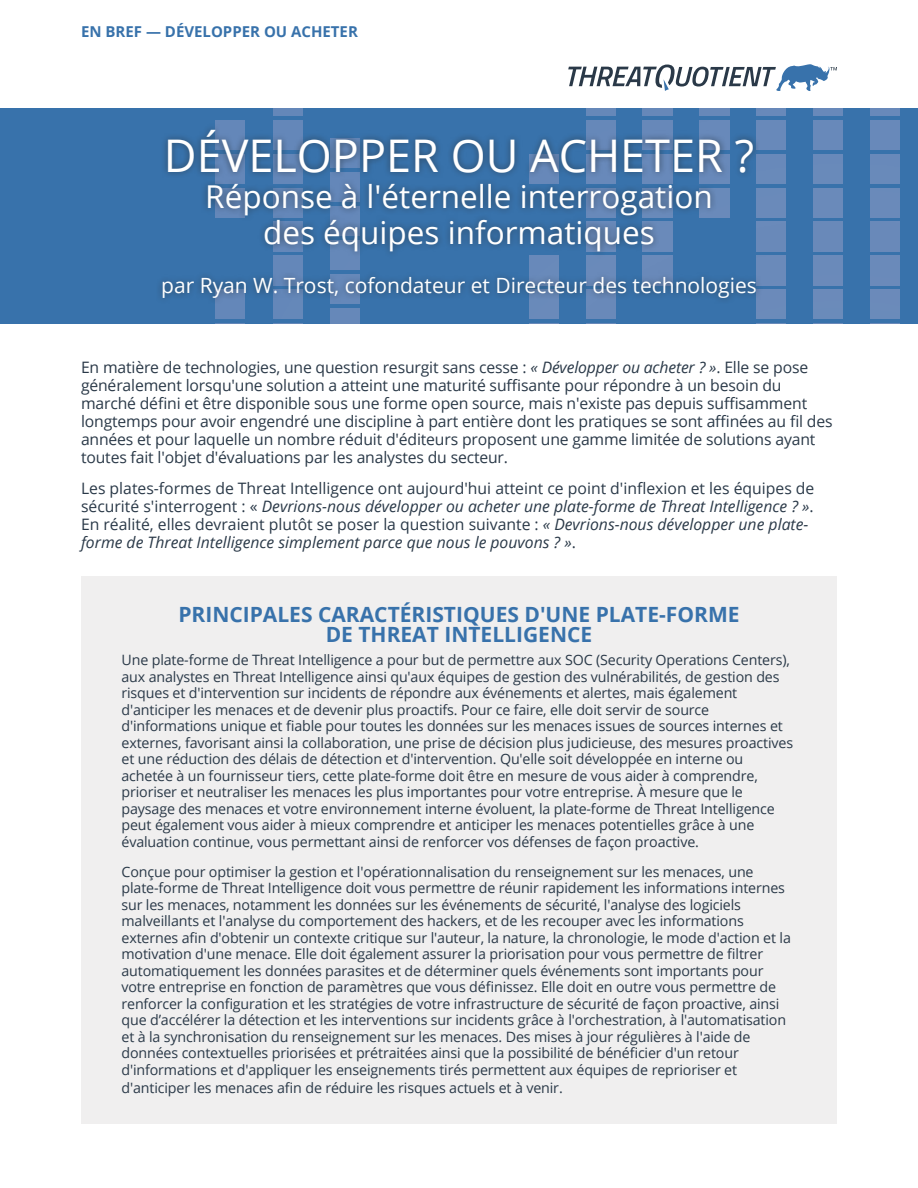
<style>
.page{position:relative;width:918px;height:1188px;background:#fff}
.page>*{position:absolute;margin:0;border:0;box-sizing:border-box;transform-origin:0 0}
.t1{font:45px "Open Sans";color:#fff}
.t2{font:31.5px/36px "Open Sans";color:#fff;text-align:center}
.t3{font:700 21px/19.5px "Open Sans";color:#3872ab;text-align:center}
.t4{font:21px "Open Sans";color:#fff}
.t5{font:15.75px/18px "Open Sans";letter-spacing:-.01em;color:#2a3948}
.t6{font:700 15px "Open Sans";color:#3872ab}
.t7{font:14.25px/16.5px "Open Sans";letter-spacing:-.01em;color:#2a3948}
.s1{font-style:italic}
</style>
<div class="page">
<div style="left:0;top:108px;width:918px;height:216px;background:#3872ab"></div>
<img style="left:273px;top:108px;width:29px;height:8px">
<img style="left:273px;top:120px;width:29px;height:4px">
<img style="left:273px;top:305px;width:29px;height:14px">
<img style="left:216px;top:120px;width:29px;height:4px">
<img style="left:216px;top:305px;width:29px;height:14px">
<img style="left:330px;top:308px;width:29px;height:16px">
<img style="left:529px;top:305px;width:29px;height:14px">
<img style="left:870px;top:108px;width:30px;height:8px">
<img style="left:870px;top:120px;width:30px;height:30px">
<img style="left:870px;top:154px;width:30px;height:29px">
<img style="left:870px;top:188px;width:30px;height:29px">
<img style="left:870px;top:222px;width:30px;height:29px">
<img style="left:870px;top:256px;width:30px;height:29px">
<img style="left:870px;top:290px;width:30px;height:29px">
<img style="left:586px;top:108px;width:29px;height:8px">
<img style="left:586px;top:120px;width:29px;height:4px">
<img style="left:586px;top:305px;width:29px;height:14px">
<img style="left:700px;top:108px;width:29px;height:8px">
<img style="left:700px;top:120px;width:29px;height:4px">
<img style="left:757px;top:108px;width:29px;height:8px">
<img style="left:757px;top:120px;width:29px;height:30px">
<img style="left:762px;top:154px;width:24px;height:29px">
<img style="left:762px;top:188px;width:24px;height:29px">
<img style="left:762px;top:222px;width:24px;height:29px">
<img style="left:762px;top:256px;width:24px;height:29px">
<img style="left:757px;top:290px;width:29px;height:29px">
<img style="left:814px;top:108px;width:29px;height:8px">
<img style="left:814px;top:120px;width:29px;height:30px">
<img style="left:814px;top:154px;width:29px;height:29px">
<img style="left:814px;top:188px;width:29px;height:29px">
<img style="left:814px;top:222px;width:29px;height:29px">
<img style="left:814px;top:256px;width:29px;height:29px">
<img style="left:814px;top:290px;width:29px;height:29px">
<img style="left:643px;top:108px;width:29px;height:8px">
<img style="left:643px;top:120px;width:29px;height:4px">
<div style="left:81px;top:576px;width:756px;height:547px;background:#f0efef"></div>
<div style="left:156px;top:124px;width:606px;height:181px;background:#2a3948;opacity:.75"></div>
<svg style="left:568px;top:64px;width:269px;height:27px"></svg>
<p class="t6" style="left:81px;top:21px;width:278px">EN BREF — DÉVELOPPER OU ACHETER</p>
<h1 class="t1" style="left:164px;top:125px;width:592px">DÉVELOPPER OU ACHETER ?</h1>
<h2 class="t2" style="left:205px;top:178px;width:509px">Réponse à l'éternelle interrogation des équipes informatiques</h2>
<h3 class="t4" style="left:161px;top:271px;width:597px">par Ryan W. Trost, cofondateur et Directeur des technologies</h3>
<p class="t5" style="left:81px;top:358px;width:753px">En matière de technologies, une question resurgit sans cesse : <span class="s1">« Développer ou acheter ? »</span>. Elle se pose généralement lorsqu'une solution a atteint une maturité suffisante pour répondre à un besoin du marché défini et être disponible sous une forme open source, mais n'existe pas depuis suffisamment longtemps pour avoir engendré une discipline à part entière dont les pratiques se sont affinées au fil des années et pour laquelle un nombre réduit d'éditeurs proposent une gamme limitée de solutions ayant toutes fait l'objet d'évaluations par les analystes du secteur.</p>
<p class="t5" style="left:81px;top:479px;width:735px">Les plates-formes de Threat Intelligence ont aujourd'hui atteint ce point d'inflexion et les équipes de sécurité s'interrogent : « <span class="s1">Devrions-nous développer ou acheter une plate-forme de Threat Intelligence ? »</span>.<br>En réalité, elles devraient plutôt se poser la question suivante : <span class="s1">« Devrions-nous développer une plate&shy;forme de Threat Intelligence simplement parce que nous le pouvons ? »</span>.</p>
<h3 class="t3" style="left:178px;top:604px;width:563px">PRINCIPALES CARACTÉRISTIQUES D'UNE PLATE-FORME<br>DE THREAT INTELLIGENCE</h3>
<p class="t7" style="left:122px;top:651px;width:673px">Une plate-forme de Threat Intelligence a pour but de permettre aux SOC (Security Operations Centers), aux analystes en Threat Intelligence ainsi qu'aux équipes de gestion des vulnérabilités, de gestion des risques et d'intervention sur incidents de répondre aux événements et alertes, mais également d'anticiper les menaces et de devenir plus proactifs. Pour ce faire, elle doit servir de source d'informations unique et fiable pour toutes les données sur les menaces issues de sources internes et externes, favorisant ainsi la collaboration, une prise de décision plus judicieuse, des mesures proactives et une réduction des délais de détection et d'intervention. Qu'elle soit développée en interne ou achetée à un fournisseur tiers, cette plate-forme doit être en mesure de vous aider à comprendre, prioriser et neutraliser les menaces les plus importantes pour votre entreprise. À mesure que le paysage des menaces et votre environnement interne évoluent, la plate-forme de Threat Intelligence peut également vous aider à mieux comprendre et anticiper les menaces potentielles grâce à une évaluation continue, vous permettant ainsi de renforcer vos défenses de façon proactive.</p>
<p class="t7" style="left:122px;top:863px;width:671px">Conçue pour optimiser la gestion et l'opérationnalisation du renseignement sur les menaces, une plate-forme de Threat Intelligence doit vous permettre de réunir rapidement les informations internes sur les menaces, notamment les données sur les événements de sécurité, l'analyse des logiciels malveillants et l'analyse du comportement des hackers, et de les recouper avec les informations externes afin d'obtenir un contexte critique sur l'auteur, la nature, la chronologie, le mode d'action et la motivation d'une menace. Elle doit également assurer la priorisation pour vous permettre de filtrer automatiquement les données parasites et de déterminer quels événements sont importants pour votre entreprise en fonction de paramètres que vous définissez. Elle doit en outre vous permettre de renforcer la configuration et les stratégies de votre infrastructure de sécurité de façon proactive, ainsi que d’accélérer la détection et les interventions sur incidents grâce à l'orchestration, à l'automatisation et à la synchronisation du renseignement sur les menaces. Des mises à jour régulières à l'aide de données contextuelles priorisées et prétraitées ainsi que la possibilité de bénéficier d'un retour d'informations et d'appliquer les enseignements tirés permettent aux équipes de reprioriser et</p>
<p class="t7" style="left:122px;top:1079px;width:443px">d'anticiper les menaces afin de réduire les risques actuels et à venir.</p>
</div>
